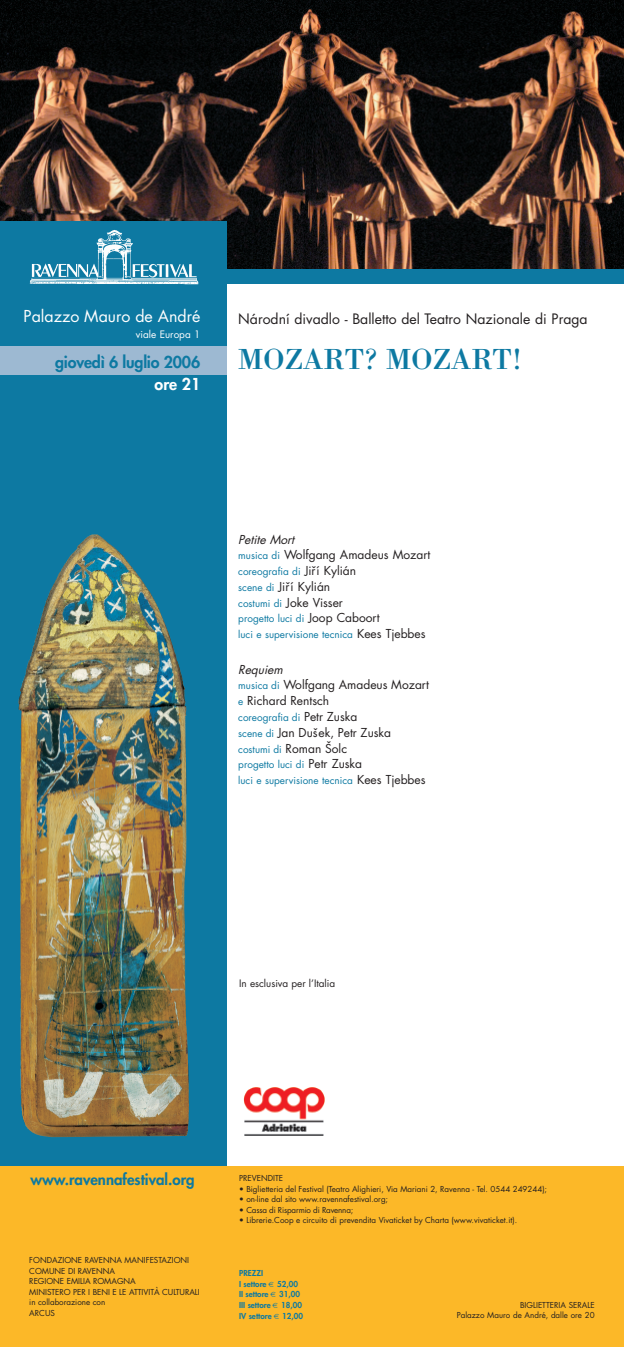
<style>
.page{position:relative;width:624px;height:1347px;background:#fff}
.page>*{position:absolute;margin:0;border:0;box-sizing:border-box;transform-origin:0 0}
.t1{font:30px "Bodoni";color:#0d79a2}
.t2{font:16px "Futura";color:#fff}
.t3{font:800 16px "Futura";letter-spacing:-.01em;color:#0d79a2}
.t4{font:800 16px "Futura";color:#fff}
.t5{font:800 15px "Futura";color:#0d79a2}
.t6{font:14px "Futura";color:#231f20}
.t7{font:12px/15.8px "Futura";color:#231f20}
.t8{font:10px/15.7px "Futura";color:#0d79a2}
.t9{font:10px "Futura";color:#231f20}
.t10{font:10px "Futura";color:#fff}
.t11{font:8px/10.5px "Futura";color:#231f20}
.t12{font:800 8px/10.7px "Futura";color:#0d79a2}
.t13{font:8px "Futura";letter-spacing:-.02em;color:#231f20}
.s1{font-style:italic}
.s2{font-size:10px;color:#0d79a2}
.s3{font-size:12px;color:#231f20}
.s4{font-family:"Techno";font-weight:400}
</style>
<div class="page">
<div style="left:0;top:1165px;width:624px;height:181px;background:#fcb828"></div>
<img style="left:0;top:0;width:624px;height:270px">
<div style="left:0;top:270px;width:624px;height:14px;background:#0d79a2"></div>
<img style="left:0;top:221px;width:227px;height:944px">
<img style="left:103px;top:538px;width:23px;height:21px">
<div style="left:1px;top:226px;width:220px;height:66px;background:#0d79a2"></div>
<img style="left:29px;top:230px;width:169px;height:54px">
<div style="left:0;top:347px;width:227px;height:28px;background:#9db9d2"></div>
<img style="left:243px;top:1087px;width:81px;height:49px">
<h2 class="t2" style="left:24px;top:309px;width:178px">Palazzo Mauro de André</h2>
<p class="t10" style="left:136px;top:330px;width:66px">viale Europa 1</p>
<h2 class="t3" style="left:55px;top:354px;width:147px">giovedì 6 luglio 2006</h2>
<h2 class="t4" style="left:154px;top:376px;width:47px">ore 21</h2>
<h3 class="t6" style="left:238px;top:312px;width:351px">Národní divadlo - Balletto del Teatro Nazionale di Praga</h3>
<h1 class="t1" style="left:238px;top:341px;width:285px">MOZART? MOZART!</h1>
<h3 class="t7" style="left:238px;top:532px;width:194px"><span class="s1">Petite Mort<br></span><span class="s2">musica di</span> Wolfgang Amadeus Mozart</h3>
<p class="t8" style="left:238px;top:564px;width:119px">coreografia di <span class="s3">Jirˇí Kylián</span></p>
<h3 class="t7" style="left:238px;top:579px;width:106px"><span class="s2">scene di</span> Jirˇí Kylián <span class="s2">costumi di</span> Joke Visser</h3>
<p class="t8" style="left:238px;top:612px;width:189px">progetto luci di <span class="s3">Joop Caboort<br></span>luci e supervisione tecnica <span class="s3">Kees Tjebbes</span></p>
<h3 class="t7" style="left:238px;top:662px;width:192px"><span class="s1">Requiem<br></span><span class="s2">musica di</span> Wolfgang Amadeus Mozart <span class="s2">e</span> Richard Rentsch</h3>
<p class="t8" style="left:238px;top:710px;width:121px">coreografia di <span class="s3">Petr Zuska</span></p>
<h3 class="t7" style="left:238px;top:725px;width:154px"><span class="s2">scene di</span> Jan Duˇek, Petr Zuska</h3>
<h3 class="t7" style="left:238px;top:725px;width:110px;text-indent:75px">s <span class="s2">costumi di</span> Roman Sˇolc</h3>
<p class="t8" style="left:238px;top:757px;width:189px">progetto luci di <span class="s3">Petr Zuska<br></span>luci e supervisione tecnica <span class="s3">Kees Tjebbes</span></p>
<p class="t9" style="left:239px;top:979px;width:97px">In esclusiva per l’Italia</p>
<h3 class="t5" style="left:30px;top:1171px;width:166px">www.ravennafestival.org</h3>
<p class="t11" style="left:239px;top:1173px;width:45px">PREVENDITE</p>
<p class="t11" style="left:239px;top:1184px;width:309px">• Biglietteria del Festival (Teatro Alighieri, Via Mariani 2, Ravenna - Tel. 0544 249244);</p>
<p class="t11" style="left:239px;top:1194px;width:150px">• on-line dal sito www.ravennafestival.org;</p>
<p class="t13" style="left:239px;top:1206px;width:115px">• Cassa di Risparmio di Ravenna;</p>
<p class="t11" style="left:239px;top:1215px;width:279px">• Librerie.Coop e circuito di prevendita Vivaticket by Charta (www.vivaticket.it).</p>
<p class="t11" style="left:29px;top:1255px;width:172px">FONDAZIONE RAVENNA MANIFESTAZIONI<br>COMUNE DI RAVENNA<br>REGIONE EMILIA ROMAGNA<br>MINISTERO PER I BENI E LE ATTIVITÀ CULTURALI in collaborazione con<br>ARCUS</p>
<p class="t12" style="left:239px;top:1268px;width:65px">PREZZI<br>I settore <span class="s4">€</span> 52,00<br>II settore <span class="s4">€</span> 31,00<br>III settore <span class="s4">€</span> 18,00<br>IV settore <span class="s4">€</span> 12,00</p>
<p class="t11" style="left:456px;top:1300px;width:139px;text-align:right">BIGLIETTERIA SERALE<br>Palazzo Mauro de André, dalle ore 20</p>
</div>
